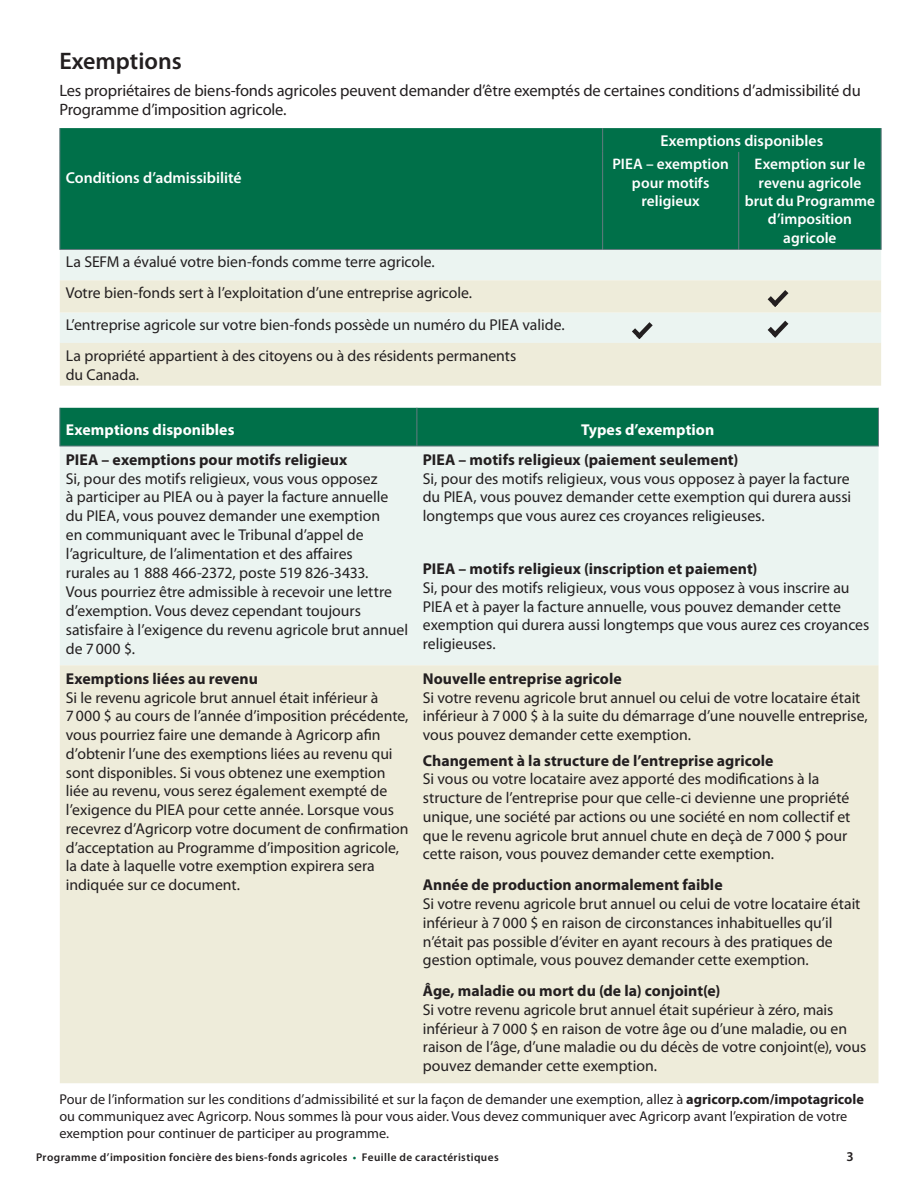
<style>
.page{position:relative;width:918px;height:1188px;background:#fff}
.page>*{position:absolute;margin:0;border:0;box-sizing:border-box;transform-origin:0 0}
.t1{font:600 24px "Myriad Pro";color:#231f20}
.t2{font:16.5px/19.8px "Myriad Pro";letter-spacing:-.01em;color:#231f20}
.B1{font:15.75px/18.8px "Myriad Pro";color:#231f20}
.B1-2{font:700 15.75px "Myriad Pro";letter-spacing:.005em;color:#231f20}
.B1-3{font:600 15.75px "Myriad Pro";color:#fff}
.B1-4{font:700 15.75px "Myriad Pro";color:#fff}
.B1-5{font:600 15.3px/18.3px "Myriad Pro";color:#fff;text-align:center}
.B1-6{font:14.25px/17.1px "Myriad Pro";color:#231f20}
.t3{font:600 13.5px "Myriad Pro";color:#231f20}
.t4{font:600 11.25px "Myriad Pro";letter-spacing:.035em;color:#231f20}
.s1{font-weight:700}
.s2{color:#007049}
</style>
<div class="page">
<div style="left:60px;top:128px;width:821px;height:121px;background:#007049"></div>
<div style="left:60px;top:250px;width:821px;height:30px;background:#ebf4f1"></div>
<svg style="left:60px;top:280px;width:821px;height:106px;background:#edeee0"></svg>
<svg style="left:59px;top:128px;width:1px;height:24px"></svg>
<hr style="left:59px;top:152px;width:1px;height:97px;background:#657b80">
<svg style="left:602px;top:128px;width:1px;height:24px"></svg>
<svg style="left:881px;top:128px;width:1px;height:24px"></svg>
<hr style="left:602px;top:152px;width:1px;height:97px;background:#657b80">
<hr style="left:738px;top:152px;width:1px;height:97px;background:#657b80">
<hr style="left:881px;top:152px;width:1px;height:97px;background:#657b80">
<hr style="left:59px;top:249px;width:544px;height:1px;background:#657b80">
<hr style="left:603px;top:249px;width:136px;height:1px;background:#657b80">
<hr style="left:739px;top:249px;width:143px;height:1px;background:#657b80">
<div style="left:60px;top:408px;width:818px;height:38px;background:#007049"></div>
<div style="left:60px;top:447px;width:819px;height:218px;background:#ebf4f1"></div>
<div style="left:60px;top:665px;width:819px;height:418px;background:#eeecda"></div>
<hr style="left:59px;top:408px;width:1px;height:38px;background:#657b80">
<hr style="left:417px;top:408px;width:1px;height:38px;background:#657b80">
<hr style="left:878px;top:408px;width:1px;height:38px;background:#657b80">
<hr style="left:59px;top:446px;width:358px;height:1px;background:#657b80">
<hr style="left:417px;top:446px;width:462px;height:1px;background:#657b80">
<svg style="left:627px;top:317px;width:30px;height:27px"></svg>
<svg style="left:763px;top:285px;width:30px;height:57px;background:#d1d3cb"></svg>
<p class="t1" style="left:59px;top:46px;width:124px">Exemptions</p>
<p class="t2" style="left:59px;top:80px;width:803px">Les propriétaires de biens-fonds agricoles peuvent demander d’être exemptés de certaines conditions d’admissibilité du<br>Programme d’imposition agricole.</p>
<p class="B1-3" style="left:66px;top:168px;width:177px">Conditions d’admissibilité</p>
<p class="B1" style="left:66px;top:252px;width:371px">La SEFM a évalué votre bien-fonds comme terre agricole.</p>
<p class="B1" style="left:66px;top:283px;width:408px">Votre bien-fonds sert à l’exploitation d’une entreprise agricole.</p>
<p class="B1" style="left:66px;top:315px;width:500px">L’entreprise agricole sur votre bien-fonds possède un numéro du PIEA valide.</p>
<p class="B1" style="left:66px;top:346px;width:452px">La propriété appartient à des citoyens ou à des résidents permanents du Canada.</p>
<p class="B1-3" style="left:661px;top:131px;width:164px">Exemptions disponibles</p>
<p class="B1-5" style="left:613px;top:155px;width:118px">PIEA – exemption pour motifs religieux</p>
<p class="B1-5" style="left:745px;top:155px;width:132px">Exemption sur le revenu agricole brut du Programme d’imposition agricole</p>
<p class="B1-4" style="left:66px;top:419px;width:170px">Exemptions disponibles</p>
<p class="B1-4" style="left:581px;top:419px;width:135px">Types d’exemption</p>
<p class="B1-2" style="left:66px;top:449px;width:283px">PIEA – exemptions pour motifs religieux</p>
<p class="B1" style="left:66px;top:469px;width:344px">Si, pour des motifs religieux, vous vous opposez<br>à participer au PIEA ou à payer la facture annuelle du PIEA, vous pouvez demander une exemption<br>en communiquant avec le Tribunal d’appel de l’agriculture, de l’alimentation et des affaires<br>rurales au 1 888 466-2372, poste 519 826-3433.<br>Vous pourriez être admissible à recevoir une lettre d’exemption. Vous devez cependant toujours satisfaire à l’exigence du revenu agricole brut annuel de 7000 $.</p>
<p class="B1-2" style="left:423px;top:449px;width:317px">PIEA – motifs religieux (paiement seulement)</p>
<p class="B1" style="left:423px;top:469px;width:430px;text-align:justify">Si, pour des motifs religieux, vous vous opposez à payer la facture du PIEA, vous pouvez demander cette exemption qui durera aussi longtemps que vous aurez ces croyances religieuses.</p>
<p class="B1-2" style="left:423px;top:558px;width:336px">PIEA – motifs religieux (inscription et paiement)</p>
<p class="B1" style="left:423px;top:578px;width:448px">Si, pour des motifs religieux, vous vous opposez à vous inscrire au PIEA et à payer la facture annuelle, vous pouvez demander cette exemption qui durera aussi longtemps que vous aurez ces croyances religieuses.</p>
<p class="B1-2" style="left:423px;top:668px;width:200px">Nouvelle entreprise agricole</p>
<p class="B1" style="left:423px;top:688px;width:446px">Si votre revenu agricole brut annuel ou celui de votre locataire était inférieur à 7000 $ à la suite du démarrage d’une nouvelle entreprise, vous pouvez demander cette exemption.</p>
<p class="B1" style="left:423px;top:751px;width:429px"><span class="s1">Changement à la structure de l’entreprise agricole<br></span>Si vous ou votre locataire avez apporté des modifications à la structure de l’entreprise pour que celle-ci devienne une propriété unique, une société par actions ou une société en nom collectif et que le revenu agricole brut annuel chute en deçà de 7000 $ pour cette raison, vous pouvez demander cette exemption.</p>
<p class="B1-2" style="left:423px;top:875px;width:301px">Année de production anormalement faible</p>
<p class="B1" style="left:423px;top:894px;width:439px">Si votre revenu agricole brut annuel ou celui de votre locataire était inférieur à 7000 $ en raison de circonstances inhabituelles qu’il n’était pas possible d’éviter en ayant recours à des pratiques de gestion optimale, vous pouvez demander cette exemption.</p>
<p class="B1-2" style="left:423px;top:981px;width:299px">Âge, maladie ou mort du (de la) conjoint(e)</p>
<p class="B1" style="left:423px;top:1000px;width:445px">Si votre revenu agricole brut annuel était supérieur à zéro, mais inférieur à 7000 $ en raison de votre âge ou d’une maladie, ou en raison de l’âge, d’une maladie ou du décès de votre conjoint(e), vous pouvez demander cette exemption.</p>
<p class="B1-6" style="left:59px;top:1090px;width:806px">Pour de l’information sur les conditions d’admissibilité et sur la façon de demander une exemption, allez à <span class="s1">agricorp.com/impotagricole </span>ou communiquez avec Agricorp. Nous sommes là pour vous aider. Vous devez communiquer avec Agricorp avant l’expiration de votre exemption pour continuer de participer au programme.</p>
<p class="B1-2" style="left:66px;top:668px;width:194px">Exemptions liées au revenu</p>
<p class="B1" style="left:66px;top:688px;width:344px">Si le revenu agricole brut annuel était inférieur à 7000 $ au cours de l’année d’imposition précédente, vous pourriez faire une demande à Agricorp afin d’obtenir l’une des exemptions liées au revenu qui sont disponibles. Si vous obtenez une exemption liée au revenu, vous serez également exempté de l’exigence du PIEA pour cette année. Lorsque vous recevrez d’Agricorp votre document de confirmation d’acceptation au Programme d’imposition agricole, la date à laquelle votre exemption expirera sera indiquée sur ce document.</p>
<p class="t4" style="left:36px;top:1150px;width:464px">Programme d’imposition foncière des biens-fonds agricoles <span class="s2">•</span> Feuille de caractéristiques</p>
<p class="t3" style="left:847px;top:1148px;width:9px">3</p>
</div>
